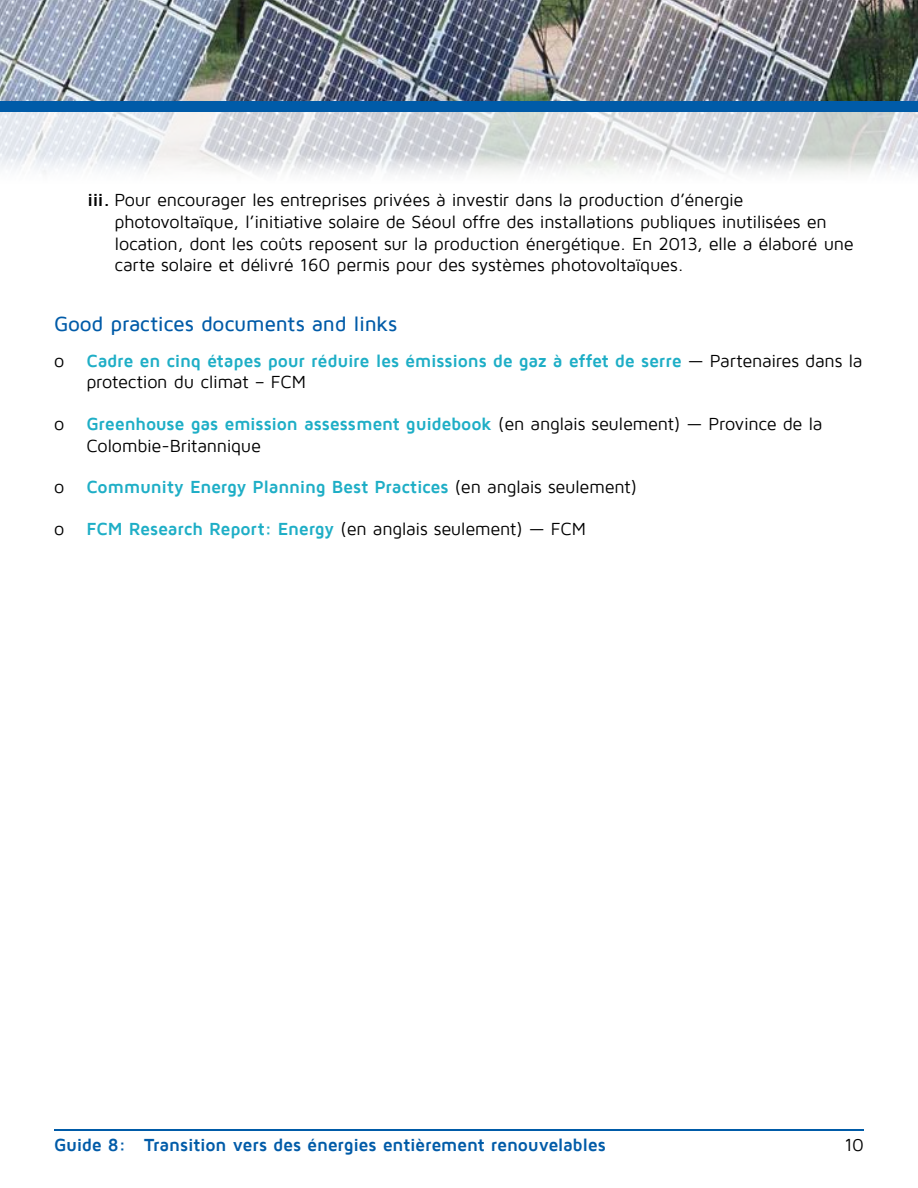
<style>
.page{position:relative;width:918px;height:1188px;background:#fff}
.page>*{position:absolute;margin:0;border:0;box-sizing:border-box;transform-origin:0 0}
.t1{font:500 21px "Maven Pro";letter-spacing:-.015em;color:#005ba8}
.t2{font:18px/21.6px "Maven Pro";letter-spacing:-.015em;color:#000}
.t3{font:700 18px/21.6px "Maven Pro";letter-spacing:-.015em;color:#1eaec6}
.t4{font:700 18px "Maven Pro";letter-spacing:-.015em;color:#005ba8}
.s1{font-weight:700}
.s2{font-weight:400;color:#000}
.s3{font-weight:700;color:#1eaec6}
</style>
<div class="page">
<img style="left:0;top:0;width:918px;height:175px">
<hr style="left:54px;top:1130px;width:810px;height:1px;background:#005ba8">
<div style="left:0;top:101px;width:918px;height:11px;background:#005ba8"></div>
<p class="t2" style="left:114px;top:190px;width:741px;text-indent:-27px"><span class="s1">iii.</span> Pour encourager les entreprises privées à investir dans la production d’énergie photovoltaïque, l’initiative solaire de Séoul offre des installations publiques inutilisées en location, dont les coûts reposent sur la production énergétique. En 2013, elle a élaboré une carte solaire et délivré 160 permis pour des systèmes photovoltaïques.</p>
<p class="t1" style="left:54px;top:313px;width:345px">Good practices documents and links</p>
<p class="t3" style="left:86px;top:350px;width:778px;text-indent:-32px"><span class="s2">o</span> Cadre en cinq étapes pour réduire les émissions de gaz à effet de serre <span class="s2">— Partenaires dans la protection du climat – FCM</span></p>
<p class="t2" style="left:86px;top:413px;width:738px;text-indent:-32px">o <span class="s3">Greenhouse gas emission assessment guidebook</span> (en anglais seulement) — Province de la<br>Colombie-Britannique</p>
<p class="t3" style="left:54px;top:477px;width:584px"><span class="s2">o</span> Community Energy Planning Best Practices <span class="s2">(en anglais seulement)</span></p>
<p class="t2" style="left:54px;top:519px;width:534px">o <span class="s3">FCM Research Report: Energy</span> (en anglais seulement) — FCM</p>
<p class="t4" style="left:54px;top:1136px;width:553px">Guide 8: Transition vers des énergies entièrement renouvelables</p>
<p class="t2" style="left:845px;top:1135px;width:21px">10</p>
</div>
